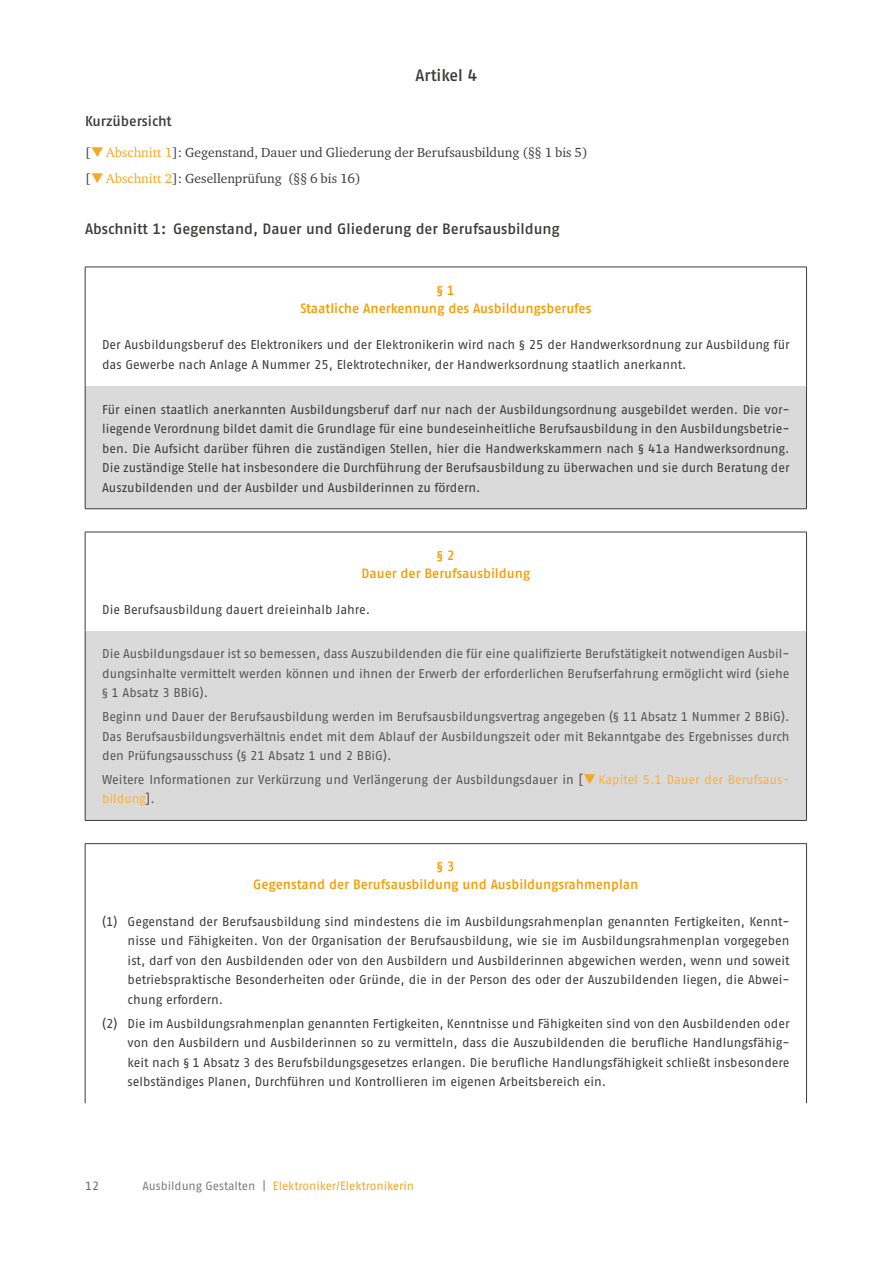
<style>
.page{position:relative;width:893px;height:1263px;background:#fff}
.page>*{position:absolute;margin:0;border:0;box-sizing:border-box;transform-origin:0 0}
.id1157{font:500 16.5px "Fago Pro";letter-spacing:-.005em;color:#3c3c3b}
.t1{font:500 15px "Fago Pro";color:#3c3c3b}
.id1106{font:500 14.25px "Fago Pro";letter-spacing:-.005em;color:#3c3c3b}
.id1135{font:500 13.5px/18px "Fago Pro";color:#f59c00;text-align:center}
.id1107{font:13.5px "Charter ITC Pro";color:#3c3c3b}
.id239{font:12.75px/19.5px "Fago Pro";letter-spacing:-.005em;color:#3c3c3b;text-align:justify}
.id239-2{font:12.75px/19.5px "Fago Pro";letter-spacing:-.005em;color:#575756;text-align:justify}
.t2{font:12px "Fago Pro";letter-spacing:-.005em;color:#f7a723}
.t3{font:12px "Fago Pro";color:#6b6b6a}
.s1{color:#f7a723}
.s2{color:#f9b142}
.s3{color:#7c7c7b}
</style>
<div class="page">
<div style="left:85px;top:387px;width:721px;height:122px;background:#dadada"></div>
<hr style="left:85px;top:267px;width:722px;height:1px;background:#3c3c3b">
<hr style="left:85px;top:267px;width:1px;height:120px;background:#3c3c3b">
<hr style="left:806px;top:267px;width:1px;height:120px;background:#3c3c3b">
<hr style="left:85px;top:387px;width:1px;height:122px;background:#3c3c3b">
<hr style="left:806px;top:387px;width:1px;height:122px;background:#3c3c3b">
<hr style="left:85px;top:508px;width:722px;height:1px;background:#3c3c3b">
<div style="left:85px;top:631px;width:721px;height:189px;background:#dadada"></div>
<hr style="left:85px;top:532px;width:722px;height:1px;background:#3c3c3b">
<hr style="left:85px;top:532px;width:1px;height:99px;background:#3c3c3b">
<hr style="left:806px;top:532px;width:1px;height:99px;background:#3c3c3b">
<hr style="left:85px;top:631px;width:1px;height:189px;background:#3c3c3b">
<hr style="left:806px;top:631px;width:1px;height:189px;background:#3c3c3b">
<hr style="left:85px;top:820px;width:722px;height:1px;background:#3c3c3b">
<hr style="left:85px;top:843px;width:722px;height:1px;background:#3c3c3b">
<hr style="left:85px;top:844px;width:1px;height:259px;background:#3c3c3b">
<hr style="left:806px;top:844px;width:1px;height:259px;background:#3c3c3b">
<p class="id1157" style="left:416px;top:65px;width:63px">Artikel 4</p>
<p class="id1106" style="left:85px;top:113px;width:88px">Kurzübersicht</p>
<p class="id1107" style="left:85px;top:144px;width:504px">[<span class="s1">❑ Abschnitt 1</span>]: Gegenstand, Dauer und Gliederung der Berufsausbildung (§§ 1 bis 5)</p>
<p class="id1107" style="left:85px;top:170px;width:277px">[<span class="s1">❑ Abschnitt 2</span>]: Gesellenprüfung (§§ 6 bis 16)</p>
<p class="t1" style="left:85px;top:220px;width:476px">Abschnitt 1: Gegenstand, Dauer und Gliederung der Berufsausbildung</p>
<p class="id1135" style="left:300px;top:281px;width:292px">§ 1<br>Staatliche Anerkennung des Ausbildungsberufes</p>
<p class="id239" style="left:102px;top:335px;width:689px">Der Ausbildungsberuf des Elektronikers und der Elektronikerin wird nach § 25 der Handwerksordnung zur Ausbildung für das Gewerbe nach Anlage A Nummer 25, Elektrotechniker, der Handwerksordnung staatlich anerkannt.</p>
<p class="id239" style="left:102px;top:400px;width:689px">Für einen staatlich anerkannten Ausbildungsberuf darf nur nach der Ausbildungsordnung ausgebildet werden. Die vor&shy;liegende Verordnung bildet damit die Grundlage für eine bundeseinheitliche Berufsausbildung in den Ausbildungsbetrie&shy;ben. Die Aufsicht darüber führen die zuständigen Stellen, hier die Handwerkskammern nach § 41a Handwerksordnung.<br>Die zuständige Stelle hat insbesondere die Durchführung der Berufsausbildung zu überwachen und sie durch Beratung der Auszubildenden und der Ausbilder und Ausbilderinnen zu fördern.</p>
<p class="id1135" style="left:361px;top:546px;width:170px">§ 2<br>Dauer der Berufsausbildung</p>
<p class="id239" style="left:102px;top:600px;width:270px">Die Berufsausbildung dauert dreieinhalb Jahre.</p>
<p class="id239-2" style="left:102px;top:644px;width:689px">Die Ausbildungsdauer ist so bemessen, dass Auszubildenden die für eine qualifizierte Berufstätigkeit notwendigen Ausbil&shy;dungsinhalte vermittelt werden können und ihnen der Erwerb der erforderlichen Berufserfahrung ermöglicht wird (siehe § 1 Absatz 3 BBiG).</p>
<p class="id239-2" style="left:102px;top:707px;width:689px">Beginn und Dauer der Berufsausbildung werden im Berufsausbildungsvertrag angegeben (§ 11 Absatz 1 Nummer 2 BBiG).<br>Das Berufsausbildungsverhältnis endet mit dem Ablauf der Ausbildungszeit oder mit Bekanntgabe des Ergebnisses durch den Prüfungsausschuss (§ 21 Absatz 1 und 2 BBiG).</p>
<p class="id239-2" style="left:102px;top:770px;width:689px">Weitere Informationen zur Verkürzung und Verlängerung der Ausbildungsdauer in [<span class="s1">❑</span> <span class="s2">Kapitel 5.1 Dauer der Berufsaus&shy;bildung</span>].</p>
<p class="id1135" style="left:253px;top:858px;width:387px">§ 3<br>Gegenstand der Berufsausbildung und Ausbildungsrahmenplan</p>
<p class="id239" style="left:128px;top:912px;width:663px;text-indent:-26px">(1) Gegenstand der Berufsausbildung sind mindestens die im Ausbildungsrahmenplan genannten Fertigkeiten, Kennt&shy;nisse und Fähigkeiten. Von der Organisation der Berufsausbildung, wie sie im Ausbildungsrahmenplan vorgegeben ist, darf von den Ausbildenden oder von den Ausbildern und Ausbilderinnen abgewichen werden, wenn und soweit betriebspraktische Besonderheiten oder Gründe, die in der Person des oder der Auszubildenden liegen, die Abwei&shy;chung erfordern.</p>
<p class="id239" style="left:128px;top:1013px;width:663px;text-indent:-26px">(2) Die im Ausbildungsrahmenplan genannten Fertigkeiten, Kenntnisse und Fähigkeiten sind von den Ausbildenden oder von den Ausbildern und Ausbilderinnen so zu vermitteln, dass die Auszubildenden die berufliche Handlungsfähig&shy;keit nach § 1 Absatz 3 des Berufsbildungsgesetzes erlangen. Die berufliche Handlungsfähigkeit schließt insbesondere selbständiges Planen, Durchführen und Kontrollieren im eigenen Arbeitsbereich ein.</p>
<p class="t3" style="left:85px;top:1178px;width:15px">12</p>
<p class="t2" style="left:142px;top:1178px;width:273px"><span class="s3">Ausbildung Gestalten |</span> Elektroniker/Elektronikerin</p>
</div>
